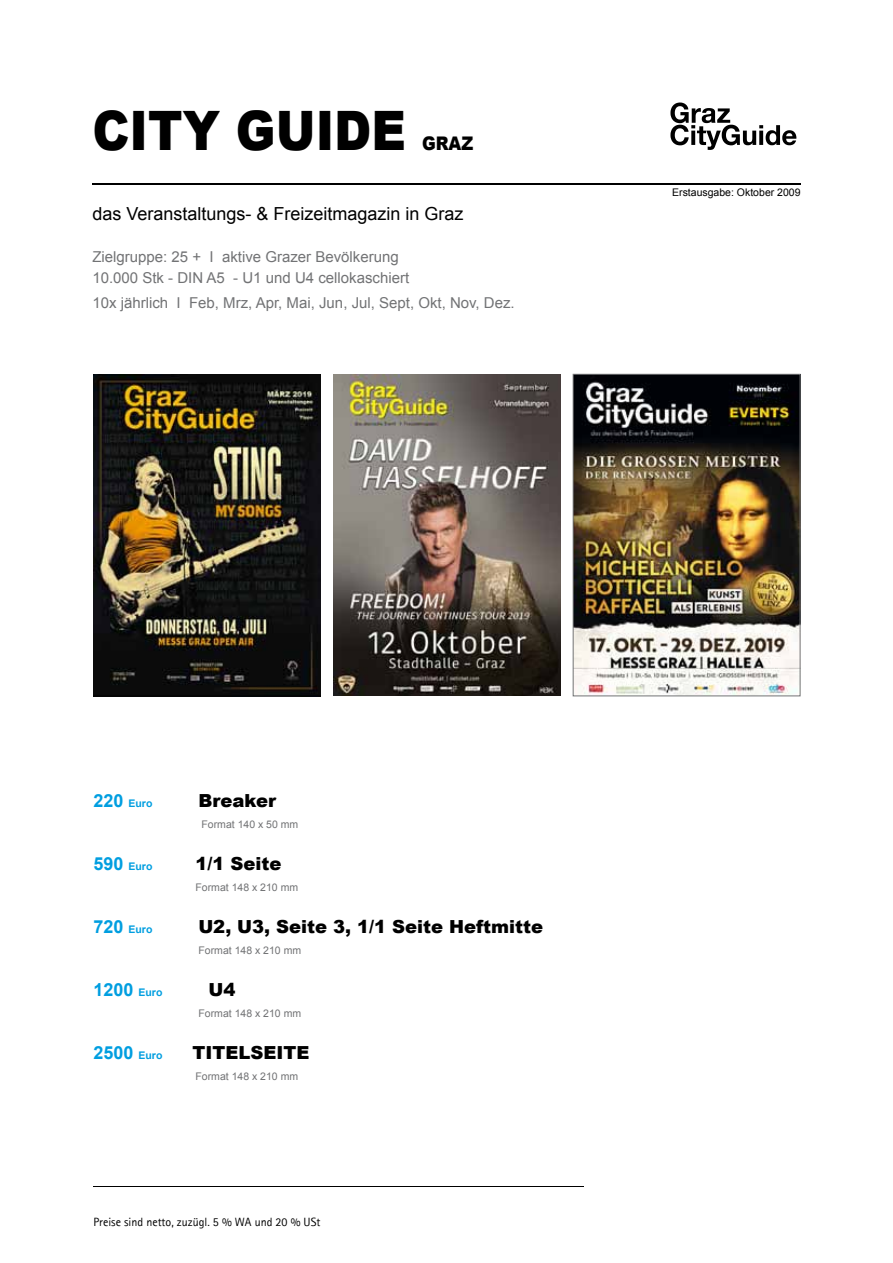
<style>
.page{position:relative;width:893px;height:1263px;background:#fff}
.page>*{position:absolute;margin:0;border:0;box-sizing:border-box;transform-origin:0 0}
.t1{font:900 54.3px "Arial";color:#000;scale:.88 1}
.t2{font:900 18.75px "Arial";color:#000;scale:.88 1}
.t3{font:900 18px "Arial";color:#000}
.t4{font:18px "Arial";color:#000}
.t5{font:700 18px "Arial";color:#009ee0}
.t6{font:15px/21px "Arial";color:#727375}
.t7{font:12px "Rotis Sans Serif";color:#000}
.t8{font:10.5px "Arial";color:#727375}
.t9{font:10.5px "Arial";color:#000}
.t10{font:700 10.5px "Arial";color:#009ee0}
.s1{font-size:18px}
.s2{font-size:10.5px}
</style>
<div class="page">
<hr style="left:92px;top:183px;width:709px;height:1px;background:#000">
<hr style="left:93px;top:1186px;width:491px;height:1px;background:#000">
<img style="left:575px;top:376px;width:223px;height:318px">
<div style="left:573px;top:374px;width:227px;height:322px;border:1px solid #727375"></div>
<svg style="left:670px;top:103px;width:126px;height:47px"></svg>
<img style="left:333px;top:374px;width:227px;height:322px">
<img style="left:94px;top:374px;width:227px;height:322px">
<h1 class="t1" style="left:92px;top:91px;width:351px">City GUI DE</h1>
<p class="t2" style="left:422px;top:130px;width:60px">Graz</p>
<p class="t4" style="left:92px;top:202px;width:373px">das Veranstaltungs- &amp; Freizeitmagazin in Graz</p>
<p class="t6" style="left:92px;top:247px;width:318px">Zielgruppe: 25 + I aktive Grazer Bevölkerung<br>10.000 Stk - DIN A5 - U1 und U4 cellokaschiert</p>
<p class="t6" style="left:92px;top:292px;width:424px">10x jährlich I Feb, Mrz, Apr, Mai, Jun, Jul, Sept, Okt, Nov, Dez.</p>
<p class="t9" style="left:672px;top:185px;width:130px">Erstausgabe: Oktober 2009</p>
<p class="t10" style="left:93px;top:796px;width:60px"><span class="s1">220</span> Euro</p>
<p class="t3" style="left:198px;top:788px;width:80px">Breaker</p>
<p class="t8" style="left:202px;top:818px;width:98px">Format 140 x 50 mm</p>
<p class="t10" style="left:93px;top:859px;width:60px"><span class="s1">590</span> Euro</p>
<p class="t3" style="left:195px;top:851px;width:88px">1/1 Seite</p>
<p class="t8" style="left:196px;top:881px;width:104px">Format 148 x 210 mm</p>
<p class="t10" style="left:93px;top:922px;width:60px"><span class="s1">720</span> Euro</p>
<p class="t3" style="left:198px;top:914px;width:346px">U2, U3, Seite 3, 1/1 Seite Heftmitte</p>
<p class="t8" style="left:198px;top:944px;width:104px">Format 148 x 210 mm</p>
<p class="t5" style="left:93px;top:978px;width:70px">1200 <span class="s2">Euro</span></p>
<p class="t3" style="left:208px;top:977px;width:28px">U4</p>
<p class="t8" style="left:198px;top:1007px;width:104px">Format 148 x 210 mm</p>
<p class="t5" style="left:93px;top:1041px;width:70px">2500 <span class="s2">Euro</span></p>
<p class="t3" style="left:192px;top:1040px;width:13px">TITE</p>
<p class="t3" style="left:238px;top:1040px;width:37px">LSEITE</p>
<p class="t8" style="left:196px;top:1070px;width:104px">Format 148 x 210 mm</p>
<p class="t7" style="left:93px;top:1215px;width:229px">Preise sind netto, zuzügl. 5 % WA und 20 % USt</p>
</div>
